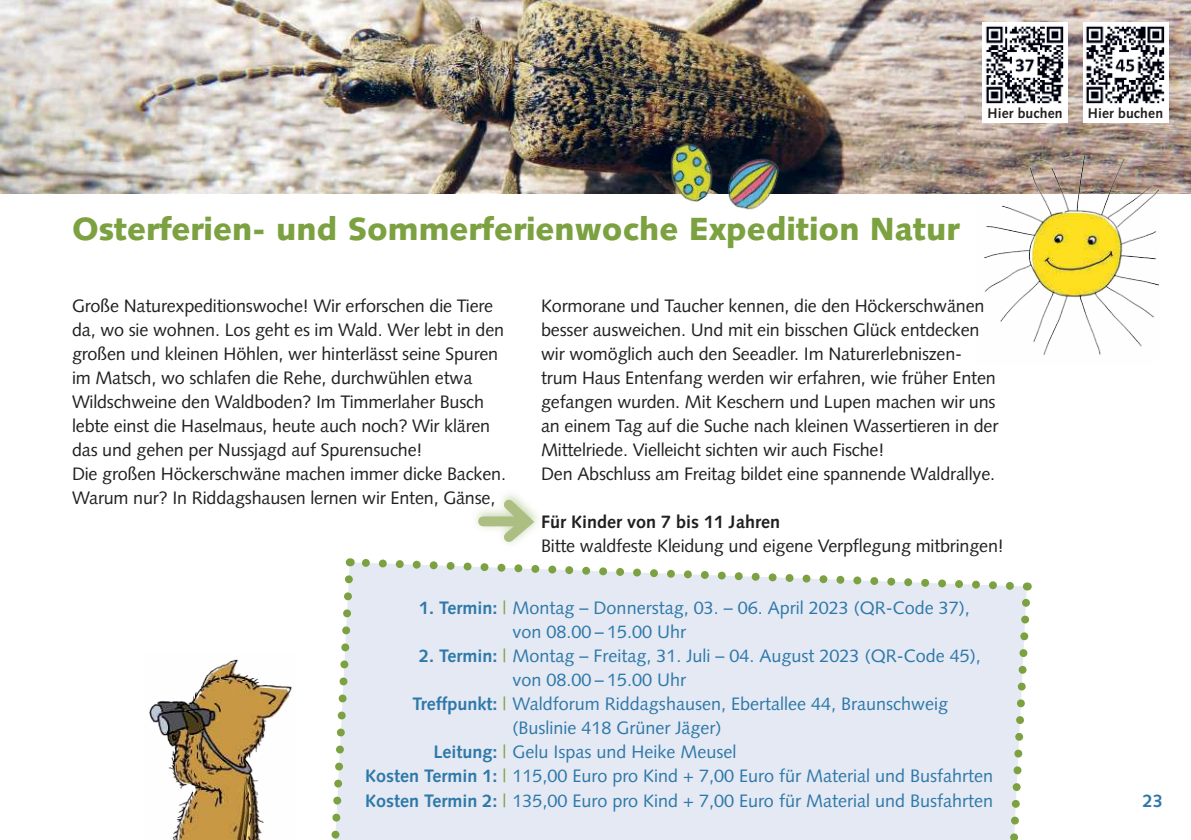
<style>
.page{position:relative;width:1191px;height:840px;background:#fff}
.page>*{position:absolute;margin:0;border:0;box-sizing:border-box;transform-origin:0 0}
.t1{font:900 32px "Syntax";color:#7ca141}
.t2{font:18px/24px "Syntax";letter-spacing:-.01em;color:#221f1f}
.t3{font:18px/24px "Syntax";color:#2e78a9}
.t4{font:700 18px "Syntax";color:#221f1f}
.t5{font:700 18px "Syntax";color:#2e78a9}
.t6{font:700 14px "Syntax";letter-spacing:.01em;color:#221f1f}
.s1{font-weight:700}
.s2{color:#7ca141}
</style>
<div class="page">
<img style="left:1px;top:0;width:1190px;height:193px">
<svg style="left:331px;top:494px;width:701px;height:346px"></svg>
<img style="left:976px;top:150px;width:182px;height:205px">
<img style="left:725px;top:148px;width:58px;height:62px">
<img style="left:650px;top:133px;width:75px;height:69px">
<img style="left:149px;top:659px;width:143px;height:180px">
<img style="left:0;top:0;width:1px;height:193px">
<div style="left:1083px;top:23px;width:85px;height:99px;background:#fff"></div>
<img style="left:1086px;top:26px;width:79px;height:78px">
<div style="left:982px;top:23px;width:86px;height:99px;background:#fff"></div>
<img style="left:985px;top:26px;width:79px;height:78px">
<p class="t6" style="left:987px;top:108px;width:77px">Hier buchen</p>
<p class="t6" style="left:1087px;top:108px;width:77px">Hier buchen</p>
<h1 class="t1" style="left:72px;top:215px;width:889px">Osterferien- und Sommerferienwoche Expedition Natur</h1>
<p class="t2" style="left:72px;top:295px;width:435px">Große Naturexpeditionswoche! Wir erforschen die Tiere da, wo sie wohnen. Los geht es im Wald. Wer lebt in den großen und kleinen Höhlen, wer hinterlässt seine Spuren im Matsch, wo schlafen die Rehe, durchwühlen etwa Wildschweine den Waldboden? Im Timmerlaher Busch lebte einst die Haselmaus, heute auch noch? Wir klären das und gehen per Nussjagd auf Spurensuche!<br>Die großen Höckerschwäne machen immer dicke Backen.<br>Warum nur? In Riddagshausen lernen wir Enten, Gänse,</p>
<p class="t2" style="left:541px;top:295px;width:459px">Kormorane und Taucher kennen, die den Höckerschwänen besser ausweichen. Und mit ein bisschen Glück entdecken wir womöglich auch den Seeadler. Im Naturerlebniszen&shy;trum Haus Entenfang werden wir erfahren, wie früher Enten gefangen wurden. Mit Keschern und Lupen machen wir uns an einem Tag auf die Suche nach kleinen Wassertieren in der Mittelriede. Vielleicht sichten wir auch Fische!<br>Den Abschluss am Freitag bildet eine spannende Waldrallye.</p>
<p class="t4" style="left:541px;top:514px;width:241px">Für Kinder von 7 bis 11 Jahren</p>
<p class="t2" style="left:541px;top:535px;width:464px">Bitte waldfeste Kleidung und eigene Verpflegung mitbringen!</p>
<p class="t3" style="left:512px;top:597px;width:459px;text-indent:-93px"><span class="s1">1. Termin:</span> <span class="s2">|</span> Montag – Donnerstag, 03. – 06. April 2023 (QR-Code 37), von 08.00 – 15.00 Uhr</p>
<p class="t3" style="left:419px;top:645px;width:563px"><span class="s1">2. Termin:</span> <span class="s2">|</span> Montag – Freitag, 31. Juli – 04. August 2023 (QR-Code 45),</p>
<p class="t3" style="left:512px;top:669px;width:175px">von 08.00 – 15.00 Uhr</p>
<p class="t3" style="left:412px;top:693px;width:537px"><span class="s1">Treffpunkt:</span> <span class="s2">|</span> Waldforum Riddagshausen, Ebertallee 44, Braunschweig</p>
<p class="t3" style="left:512px;top:717px;width:211px">(Buslinie 418 Grüner Jäger)</p>
<p class="t3" style="left:433px;top:741px;width:305px"><span class="s1">Leitung:</span> <span class="s2">|</span> Gelu Ispas und Heike Meusel</p>
<p class="t3" style="left:365px;top:765px;width:629px"><span class="s1">Kosten Termin 1:</span> <span class="s2">|</span> 115,00 Euro pro Kind + 7,00 Euro für Material und Busfahrten</p>
<p class="t3" style="left:365px;top:789px;width:629px"><span class="s1">Kosten Termin 2:</span> <span class="s2">|</span> 135,00 Euro pro Kind + 7,00 Euro für Material und Busfahrten</p>
<p class="t5" style="left:1142px;top:793px;width:22px">23</p>
</div>
